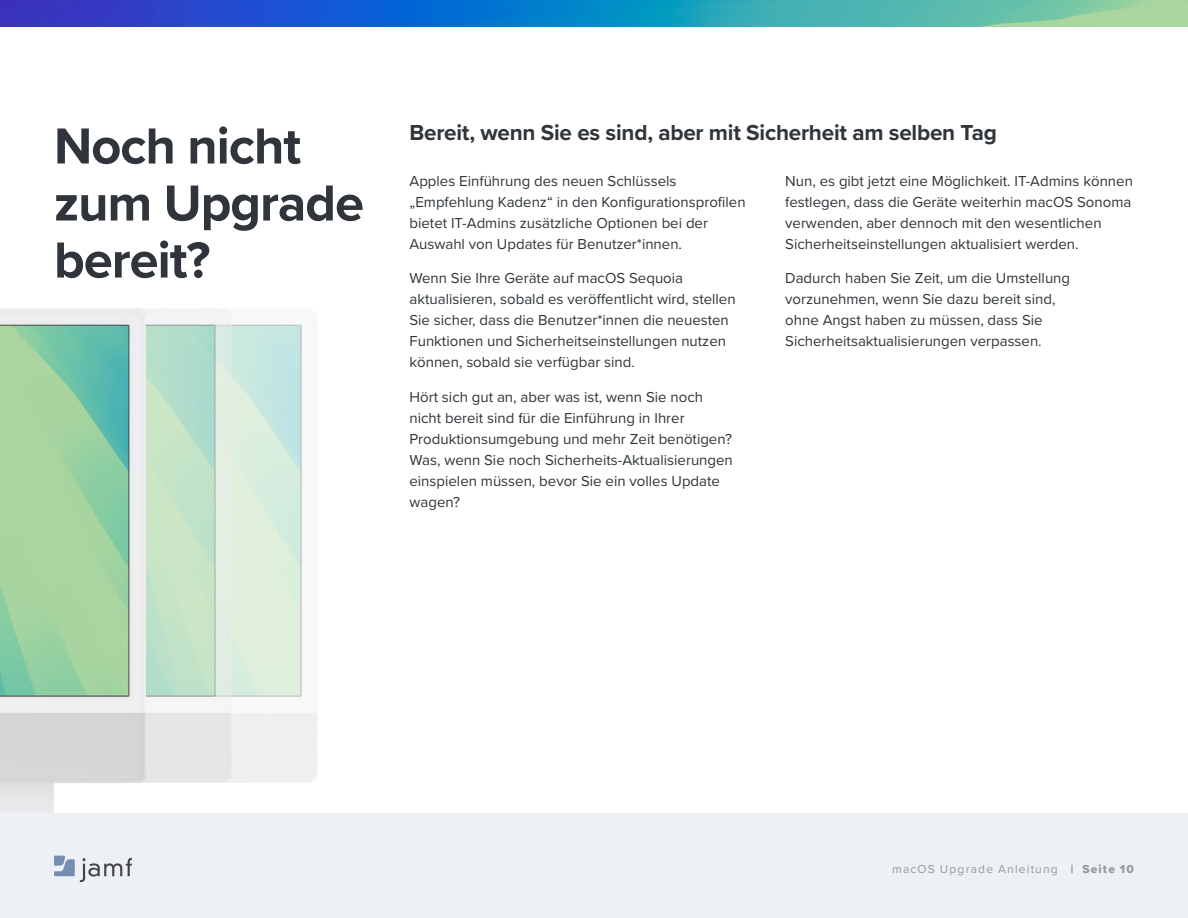
<style>
.page{position:relative;width:1188px;height:918px;background:#fff}
.page>*{position:absolute;margin:0;border:0;box-sizing:border-box;transform-origin:0 0}
.t1{font:700 52.5px/57px "Proxima Nova";letter-spacing:-.02em;color:#2f353a}
.t2{font:700 22.5px "Proxima Nova";letter-spacing:-.01em;color:#2f353a}
.t3{font:15px/21px "Proxima Nova";color:#2f353a}
.t4{font:12px "Proxima Nova";letter-spacing:.095em;color:#979a9d}
.s1{font-family:"Proxima Nova Extrabld"}
</style>
<div class="page">
<img style="left:235px;top:308px;width:83px;height:475px">
<img style="left:148px;top:308px;width:87px;height:475px">
<div style="left:0;top:813px;width:1187px;height:105px;background:#edf0f5"></div>
<img style="left:0;top:308px;width:148px;height:575px">
<img style="left:0;top:0;width:1188px;height:27px">
<h1 class="t1" style="left:54px;top:116px;width:312px">Noch nicht zum Upgrade bereit?</h1>
<h2 class="t2" style="left:410px;top:116px;width:589px">Bereit, wenn Sie es sind, aber mit Sicherheit am selben Tag</h2>
<p class="t3" style="left:410px;top:170px;width:338px">Apples Einführung des neuen Schlüssels „Empfehlung Kadenz“ in den Konfigurationsprofilen bietet IT-Admins zusätzliche Optionen bei der Auswahl von Updates für Benutzer*innen.</p>
<p class="t3" style="left:410px;top:267px;width:328px">Wenn Sie Ihre Geräte auf macOS Sequoia aktualisieren, sobald es veröffentlicht wird, stellen Sie sicher, dass die Benutzer*innen die neuesten Funktionen und Sicherheitseinstellungen nutzen können, sobald sie verfügbar sind.</p>
<p class="t3" style="left:410px;top:386px;width:325px">Hört sich gut an, aber was ist, wenn Sie noch nicht bereit sind für die Einführung in Ihrer Produktionsumgebung und mehr Zeit benötigen?<br>Was, wenn Sie noch Sicherheits-Aktualisierungen einspielen müssen, bevor Sie ein volles Update wagen?</p>
<p class="t3" style="left:785px;top:170px;width:349px">Nun, es gibt jetzt eine Möglichkeit. IT-Admins können festlegen, dass die Geräte weiterhin macOS Sonoma verwenden, aber dennoch mit den wesentlichen Sicherheitseinstellungen aktualisiert werden.</p>
<p class="t3" style="left:785px;top:267px;width:286px">Dadurch haben Sie Zeit, um die Umstellung vorzunehmen, wenn Sie dazu bereit sind, ohne Angst haben zu müssen, dass Sie Sicherheitsaktualisierungen verpassen.</p>
<p class="t4" style="left:892px;top:860px;width:243px">macOS Upgrade Anleitung <span class="s1">| Seite 10</span></p>
</div>
